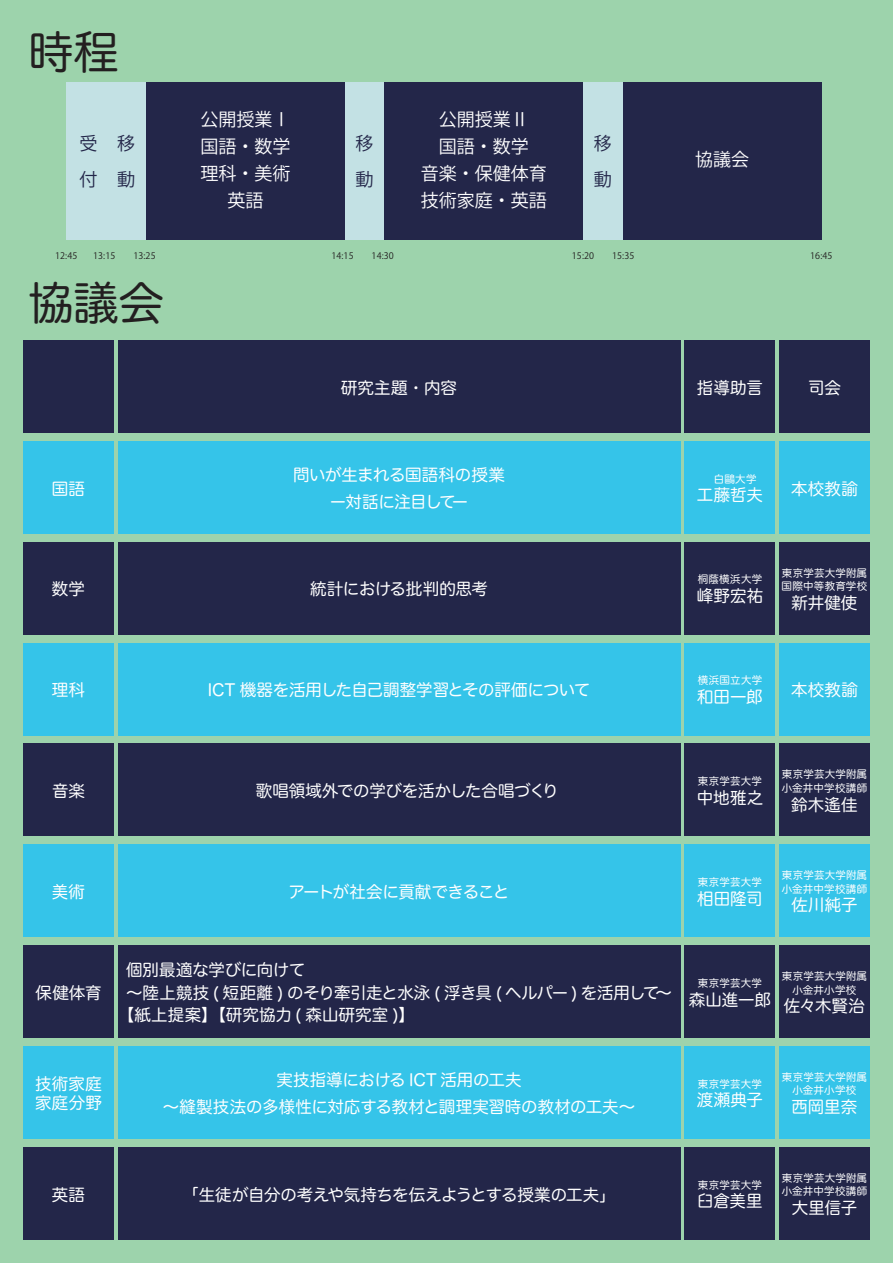
<style>
.page{position:relative;width:893px;height:1263px;background:#9dd3ac}
.page>*{position:absolute;margin:0;border:0;box-sizing:border-box;transform-origin:0 0}
.t1{font:45px "Hira Maru Pro W4";color:#231f20}
.t2{font:18px/27px "Koz Go Pr 6 N";color:#fff;text-align:center}
.t3{font:18px/36px "Koz Go Pr 6 N";color:#232649}
.t4{font:16.5px/27px "Hira Maru Pro W4";letter-spacing:-.005em;color:#fff;text-align:center}
.t5{font:16.5px/27px "Hira Maru Pro W4";letter-spacing:-.025em;color:#fff;text-align:center}
.t6{font:16.5px "Hira Maru Pro W4";letter-spacing:-.03em;color:#fff}
.t7{font:16.5px/19.5px "Hira Maru Pro W4";letter-spacing:.015em;color:#fff}
.t8{font:10.5px/13.5px "Hira Maru Pro W4";letter-spacing:.02em;color:#fff}
.t9{font:9px "Koz Go Pr 6 N";letter-spacing:.015em;color:#231f20}
</style>
<div class="page">
<div style="left:67px;top:83px;width:39px;height:157px;background:#c3e1e4"></div>
<div style="left:106px;top:83px;width:40px;height:157px;background:#c3e1e4"></div>
<div style="left:146px;top:83px;width:40px;height:157px;background:#232649"></div>
<div style="left:186px;top:83px;width:39px;height:157px;background:#232649"></div>
<div style="left:225px;top:83px;width:40px;height:157px;background:#232649"></div>
<div style="left:265px;top:83px;width:40px;height:157px;background:#232649"></div>
<div style="left:305px;top:83px;width:40px;height:157px;background:#232649"></div>
<div style="left:345px;top:83px;width:39px;height:157px;background:#c3e1e4"></div>
<div style="left:384px;top:83px;width:40px;height:157px;background:#232649"></div>
<div style="left:424px;top:83px;width:40px;height:157px;background:#232649"></div>
<div style="left:464px;top:83px;width:40px;height:157px;background:#232649"></div>
<div style="left:504px;top:83px;width:39px;height:157px;background:#232649"></div>
<div style="left:543px;top:83px;width:40px;height:157px;background:#232649"></div>
<div style="left:583px;top:83px;width:40px;height:157px;background:#c3e1e4"></div>
<div style="left:623px;top:83px;width:40px;height:157px;background:#232649"></div>
<div style="left:663px;top:83px;width:39px;height:157px;background:#232649"></div>
<div style="left:702px;top:83px;width:40px;height:157px;background:#232649"></div>
<div style="left:742px;top:83px;width:40px;height:157px;background:#232649"></div>
<div style="left:782px;top:83px;width:39px;height:157px;background:#232649"></div>
<div style="left:23px;top:340px;width:91px;height:93px;background:#232649"></div>
<div style="left:118px;top:340px;width:562px;height:93px;background:#232649"></div>
<div style="left:685px;top:340px;width:90px;height:93px;background:#232649"></div>
<div style="left:779px;top:340px;width:91px;height:93px;background:#232649"></div>
<div style="left:23px;top:441px;width:91px;height:92px;background:#35c4e9"></div>
<div style="left:685px;top:441px;width:90px;height:92px;background:#35c4e9"></div>
<div style="left:779px;top:441px;width:91px;height:92px;background:#35c4e9"></div>
<div style="left:23px;top:542px;width:91px;height:92px;background:#232649"></div>
<div style="left:685px;top:542px;width:90px;height:92px;background:#232649"></div>
<div style="left:779px;top:542px;width:91px;height:92px;background:#232649"></div>
<div style="left:23px;top:643px;width:91px;height:92px;background:#35c4e9"></div>
<div style="left:685px;top:643px;width:90px;height:92px;background:#35c4e9"></div>
<div style="left:779px;top:643px;width:91px;height:92px;background:#35c4e9"></div>
<div style="left:23px;top:744px;width:91px;height:92px;background:#232649"></div>
<div style="left:685px;top:744px;width:90px;height:92px;background:#232649"></div>
<div style="left:779px;top:744px;width:91px;height:92px;background:#232649"></div>
<div style="left:23px;top:844px;width:91px;height:93px;background:#35c4e9"></div>
<div style="left:685px;top:844px;width:90px;height:93px;background:#35c4e9"></div>
<div style="left:779px;top:844px;width:91px;height:93px;background:#35c4e9"></div>
<div style="left:23px;top:945px;width:91px;height:93px;background:#232649"></div>
<div style="left:685px;top:945px;width:90px;height:93px;background:#232649"></div>
<div style="left:779px;top:945px;width:91px;height:93px;background:#232649"></div>
<div style="left:23px;top:1046px;width:91px;height:93px;background:#35c4e9"></div>
<div style="left:685px;top:1046px;width:90px;height:93px;background:#35c4e9"></div>
<div style="left:779px;top:1046px;width:91px;height:93px;background:#35c4e9"></div>
<div style="left:23px;top:1147px;width:91px;height:92px;background:#232649"></div>
<div style="left:685px;top:1147px;width:90px;height:92px;background:#232649"></div>
<div style="left:779px;top:1147px;width:91px;height:92px;background:#232649"></div>
<div style="left:118px;top:542px;width:562px;height:92px;background:#232649"></div>
<div style="left:118px;top:643px;width:562px;height:92px;background:#35c4e9"></div>
<div style="left:118px;top:744px;width:562px;height:92px;background:#232649"></div>
<div style="left:118px;top:844px;width:562px;height:93px;background:#35c4e9"></div>
<div style="left:118px;top:945px;width:562px;height:93px;background:#232649"></div>
<div style="left:118px;top:1046px;width:562px;height:93px;background:#35c4e9"></div>
<div style="left:118px;top:1147px;width:562px;height:92px;background:#232649"></div>
<div style="left:118px;top:441px;width:562px;height:92px;background:#35c4e9"></div>
<h1 class="t1" style="left:28px;top:13px;width:92px">時程</h1>
<p class="t3" style="left:80px;top:126px;width:19px">受付</p>
<p class="t3" style="left:117px;top:126px;width:19px">移動</p>
<p class="t2" style="left:200px;top:106px;width:91px">公開授業Ⅰ</p>
<p class="t2" style="left:200px;top:133px;width:91px">国語・数学理科・美術英語</p>
<p class="t2" style="left:421px;top:106px;width:127px">公開授業Ⅱ<br>国語・数学<br>音楽・保健体育技術家庭・英語</p>
<p class="t3" style="left:356px;top:126px;width:19px">移動</p>
<p class="t3" style="left:594px;top:126px;width:19px">移動</p>
<p class="t2" style="left:695px;top:147px;width:55px">協議会</p>
<p class="t9" style="left:55px;top:250px;width:24px">12:45</p>
<p class="t9" style="left:93px;top:250px;width:24px">13:15</p>
<p class="t9" style="left:133px;top:250px;width:24px">13:25</p>
<p class="t9" style="left:331px;top:250px;width:24px">14:15</p>
<p class="t9" style="left:372px;top:250px;width:24px">14:30</p>
<p class="t9" style="left:572px;top:250px;width:24px">15:20</p>
<p class="t9" style="left:612px;top:250px;width:24px">15:35</p>
<p class="t9" style="left:810px;top:250px;width:24px">16:45</p>
<h1 class="t1" style="left:28px;top:264px;width:137px">協議会</h1>
<p class="t4" style="left:341px;top:373px;width:118px">研究主題・内容</p>
<p class="t4" style="left:697px;top:373px;width:68px">指導助言</p>
<p class="t4" style="left:808px;top:373px;width:34px">司会</p>
<p class="t4" style="left:52px;top:474px;width:35px">国語</p>
<p class="t4" style="left:52px;top:575px;width:35px">数学</p>
<p class="t5" style="left:293px;top:460px;width:213px">問いが生まれる国語科の授業ー対話に注目してー</p>
<p class="t8" style="left:703px;top:471px;width:55px">　白鷗大学</p>
<p class="t4" style="left:697px;top:481px;width:68px">工藤哲夫</p>
<p class="t4" style="left:791px;top:474px;width:68px">本校教諭</p>
<p class="t4" style="left:310px;top:575px;width:180px">統計における批判的思考</p>
<p class="t8" style="left:698px;top:572px;width:66px">桐蔭横浜大学</p>
<p class="t4" style="left:697px;top:581px;width:68px">峰野宏祐</p>
<p class="t8" style="left:782px;top:565px;width:87px">東京学芸大学附属国際中等教育学校</p>
<p class="t4" style="left:792px;top:588px;width:67px">新井健使</p>
<p class="t4" style="left:52px;top:675px;width:35px">理科</p>
<p class="t4" style="left:208px;top:675px;width:384px">ICT 機器を活用した自己調整学習とその評価について</p>
<p class="t8" style="left:698px;top:673px;width:66px">横浜国立大学</p>
<p class="t4" style="left:697px;top:682px;width:67px">和田一郎</p>
<p class="t4" style="left:791px;top:675px;width:68px">本校教諭</p>
<p class="t4" style="left:52px;top:776px;width:34px">音楽</p>
<p class="t4" style="left:239px;top:776px;width:321px">　歌唱領域外での学びを活かした合唱づくり</p>
<p class="t8" style="left:698px;top:774px;width:66px">東京学芸大学</p>
<p class="t4" style="left:697px;top:783px;width:68px">中地雅之</p>
<p class="t8" style="left:782px;top:767px;width:87px">東京学芸大学附属小金井中学校講師</p>
<p class="t4" style="left:791px;top:790px;width:68px">鈴木遙佳</p>
<p class="t4" style="left:52px;top:877px;width:35px">美術</p>
<p class="t5" style="left:288px;top:877px;width:223px">アートが社会に貢献できること</p>
<p class="t8" style="left:698px;top:875px;width:66px">東京学芸大学</p>
<p class="t4" style="left:697px;top:884px;width:67px">相田隆司</p>
<p class="t8" style="left:782px;top:868px;width:87px">東京学芸大学附属小金井中学校講師</p>
<p class="t4" style="left:791px;top:891px;width:68px">佐川純子</p>
<p class="t4" style="left:35px;top:978px;width:68px">保健体育</p>
<p class="t4" style="left:126px;top:956px;width:181px">個別最適な学びに向けて</p>
<p class="t6" style="left:126px;top:978px;width:547px">～陸上競技 ( 短距離 ) のそり牽引走と水泳 ( 浮き具 ( ヘルパー ) を活用して～</p>
<p class="t4" style="left:118px;top:1001px;width:299px">【紙上提案】【研究協力 ( 森山研究室 )】</p>
<p class="t8" style="left:698px;top:975px;width:66px">東京学芸大学</p>
<p class="t4" style="left:689px;top:985px;width:83px">森山進一郎</p>
<p class="t8" style="left:782px;top:969px;width:87px;text-align:center">東京学芸大学附属小金井小学校</p>
<p class="t4" style="left:784px;top:992px;width:83px">佐々木賢治</p>
<p class="t7" style="left:35px;top:1073px;width:68px">技術家庭家庭分野</p>
<p class="t4" style="left:163px;top:1065px;width:474px">実技指導における ICT 活用の工夫<br>～縫製技法の多様性に対応する教材と調理実習時の教材の工夫～</p>
<p class="t8" style="left:698px;top:1076px;width:66px">東京学芸大学</p>
<p class="t4" style="left:697px;top:1086px;width:68px">渡瀬典子</p>
<p class="t8" style="left:782px;top:1069px;width:87px;text-align:center">東京学芸大学附属小金井小学校</p>
<p class="t4" style="left:791px;top:1092px;width:67px">西岡里奈</p>
<p class="t4" style="left:52px;top:1180px;width:35px">英語</p>
<p class="t4" style="left:182px;top:1180px;width:435px">「生徒が自分の考えや気持ちを伝えようとする授業の工夫」</p>
<p class="t8" style="left:698px;top:1177px;width:66px">東京学芸大学</p>
<p class="t4" style="left:697px;top:1186px;width:67px">臼倉美里</p>
<p class="t8" style="left:782px;top:1170px;width:87px">東京学芸大学附属小金井中学校講師</p>
<p class="t4" style="left:792px;top:1193px;width:67px">大里信子</p>
</div>
